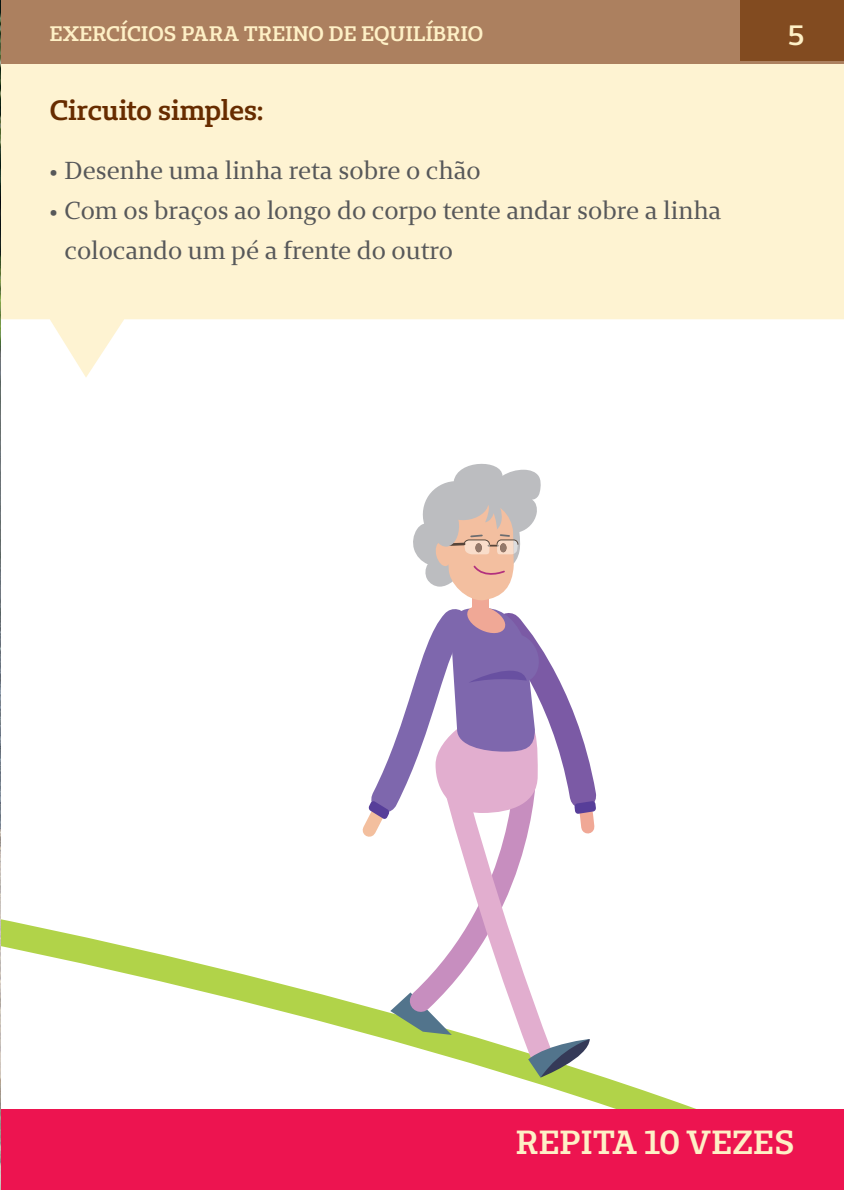
<style>
.page{position:relative;width:844px;height:1190px;background:#fff}
.page>*{position:absolute;margin:0;border:0;box-sizing:border-box;transform-origin:0 0}
.t1{font:600 33.43px "Unimed Slab";letter-spacing:.015em;color:#fef0c6}
.t2{font:600 28px "Unimed Slab";letter-spacing:-.005em;color:#672c00}
.t3{font:600 28px "Unimed Sans";color:#fef0c6}
.t4{font:24.5px/40.2px "Unimed Serif";color:#57585a}
.t5{font:600 21px "Unimed Slab";letter-spacing:.01em;color:#fef0c6}
</style>
<div class="page">
<svg style="left:1px;top:63px;width:842px;height:314px;fill:#fef3d2"></svg>
<svg style="left:1px;top:919px;width:695px;height:190px"></svg>
<svg style="left:390px;top:1032px;width:40px;height:3px"></svg>
<svg style="left:389px;top:919px;width:41px;height:113px"></svg>
<svg style="left:430px;top:848px;width:140px;height:238px"></svg>
<svg style="left:528px;top:1039px;width:61px;height:38px"></svg>
<svg style="left:362px;top:463px;width:235px;height:385px"></svg>
<div style="left:0;top:0;width:843px;height:63px;background:#ac805f"></div>
<div style="left:0;top:1109px;width:843px;height:81px;background:#ed1450"></div>
<img style="left:0;top:1px;width:1px;height:1188px">
<div style="left:739px;top:0;width:104px;height:60px;background:#824b20"></div>
<p class="t5" style="left:50px;top:20px;width:434px">EXERCÍCIOS PARA TREINO DE EQUILÍBRIO</p>
<p class="t2" style="left:50px;top:92px;width:215px">Circuito simples:</p>
<p class="t4" style="left:50px;top:150px;width:432px">• Desenhe uma linha reta sobre o chão</p>
<p class="t4" style="left:65px;top:190px;width:658px;text-indent:-15px">• Com os braços ao longo do corpo tente andar sobre a linha colocando um pé a frente do outro</p>
<p class="t3" style="left:787px;top:17px;width:18px">5</p>
<h1 class="t1" style="left:516px;top:1120px;width:279px">REPITA 10 VEZES</h1>
</div>
